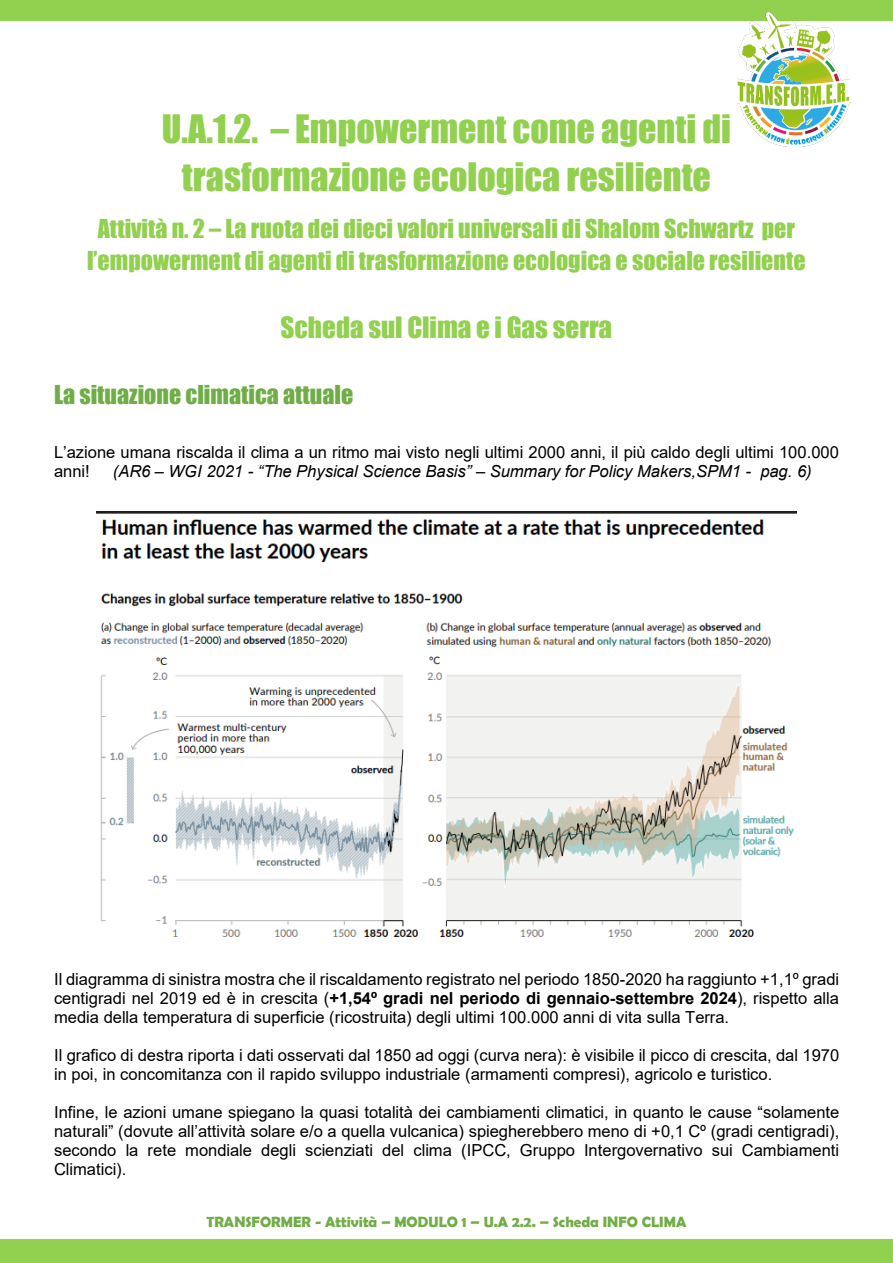
<style>
.page{position:relative;width:893px;height:1263px;background:#fff}
.page>*{position:absolute;margin:0;border:0;box-sizing:border-box;transform-origin:0 0}
.t1{font:36px/47.5px "Impact";color:#92d050;text-align:center}
.t2{font:27px "Impact";color:#92d050}
.t3{font:24px/31.5px "Impact";color:#92d050;text-align:center}
.t4{font:24px "Impact";color:#70ad47}
.t5{font:16.5px/18.9px "Arial";color:#000}
.t6{font:italic 16.5px "Arial";color:#000}
.t7{font:700 15px "Berlin Sans FB Demi";color:#70ad47}
.s1{font-weight:700}
</style>
<div class="page">
<div style="left:0;top:0;width:893px;height:20px;background:#92d050"></div>
<img style="left:738px;top:12px;width:112px;height:134px">
<div style="left:0;top:1239px;width:893px;height:24px;background:#92d050"></div>
<img style="left:96px;top:511px;width:701px;height:426px">
<p class="t1" style="left:162px;top:104px;width:571px">U.A.1.2. – Empowerment come agenti di trasformazione ecologica resiliente</p>
<p class="t3" style="left:87px;top:212px;width:720px">Attività n. 2 – La ruota dei dieci valori universali di Shalom Schwartz per l’empowerment di agenti di trasformazione ecologica e sociale resiliente</p>
<p class="t2" style="left:281px;top:307px;width:333px">Scheda sul Clima e i Gas serra</p>
<p class="t4" style="left:54px;top:376px;width:301px">La situazione climatica attuale</p>
<p class="t5" style="left:54px;top:442px;width:786px">L’azione umana riscalda il clima a un ritmo mai visto negli ultimi 2000 anni, il più caldo degli ultimi 100.000 anni!</p>
<p class="t6" style="left:113px;top:460px;width:700px">(AR6 – WGI 2021 - “The Physical Science Basis” – Summary for Policy Makers,SPM1 - pag. 6)</p>
<p class="t5" style="left:54px;top:970px;width:787px;text-align:justify">Il diagramma di sinistra mostra che il riscaldamento registrato nel periodo 1850-2020 ha raggiunto +1,1º gradi centigradi nel 2019 ed è in crescita (<span class="s1">+1,54º gradi nel periodo di gennaio-settembre 2024</span>), rispetto alla media della temperatura di superficie (ricostruita) degli ultimi 100.000 anni di vita sulla Terra.</p>
<p class="t5" style="left:54px;top:1046px;width:787px">Il grafico di destra riporta i dati osservati dal 1850 ad oggi (curva nera): è visibile il picco di crescita, dal 1970 in poi, in concomitanza con il rapido sviluppo industriale (armamenti compresi), agricolo e turistico.</p>
<p class="t5" style="left:54px;top:1102px;width:787px;text-align:justify">Infine, le azioni umane spiegano la quasi totalità dei cambiamenti climatici, in quanto le cause “solamente naturali” (dovute all’attività solare e/o a quella vulcanica) spiegherebbero meno di +0,1 Cº (gradi centigradi), secondo la rete mondiale degli scienziati del clima (IPCC, Gruppo Intergovernativo sui Cambiamenti Climatici).</p>
<p class="t7" style="left:206px;top:1213px;width:481px">TRANSFORMER - Attività – MODULO 1 – U.A 2.2. – Scheda INFO CLIMA</p>
</div>
